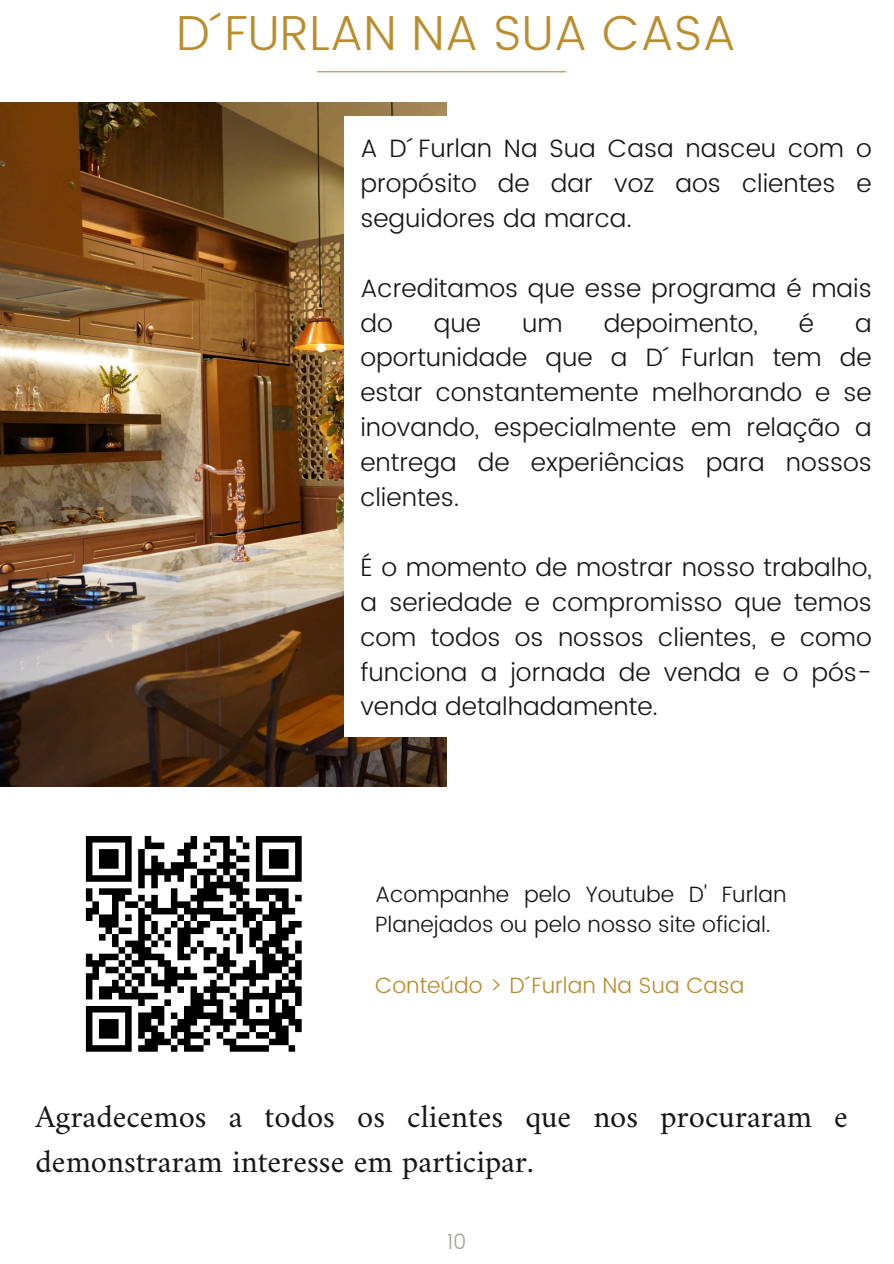
<style>
.page{position:relative;width:894px;height:1264px;background:#fff}
.page>*{position:absolute;margin:0;border:0;box-sizing:border-box;transform-origin:0 0}
.t1{font:300 49.2px "Poppins";color:#ba8d2e}
.t2{font:32.7px/45px "Amiri";color:#141714}
.t3{font:300 25.2px/35px "Poppins";color:#141714;text-align:justify}
.t4{font:300 22.2px/30.5px "Poppins";color:#141714}
.t5{font:300 22.2px "Poppins";color:#ba8d2e}
.t6{font:300 21px "Poppins";color:#a39b97}
</style>
<div class="page">
<img style="left:0;top:103px;width:446px;height:683px">
<hr style="left:318px;top:71px;width:247px;height:1px;background:#ba8d2e">
<div style="left:344px;top:117px;width:549px;height:620px;background:#fff"></div>
<svg style="left:85px;top:836px;width:217px;height:216px"></svg>
<h1 class="t1" style="left:176px;top:4px;width:561px">D´FURLAN NA SUA CASA</h1>
<p class="t3" style="left:360px;top:131px;width:513px">A D´ Furlan Na Sua Casa nasceu com o propósito de dar voz aos clientes e seguidores da marca.</p>
<h3 class="t3" style="left:360px;top:270px;width:513px">Acreditamos que esse programa é mais do</h3>
<h3 class="t3" style="left:433px;top:305px;width:49px">que</h3>
<h3 class="t3" style="left:522px;top:305px;width:42px">um</h3>
<h3 class="t3" style="left:603px;top:305px;width:156px">depoimento,</h3>
<h3 class="t3" style="left:798px;top:305px;width:17px">é</h3>
<h3 class="t3" style="left:360px;top:305px;width:513px;text-indent:494px">a oportunidade que a D´ Furlan tem de estar constantemente melhorando e se inovando, especialmente em relação a entrega de experiências para nossos clientes.</h3>
<h3 class="t3" style="left:360px;top:549px;width:513px">É o momento de mostrar nosso trabalho, a seriedade e compromisso que temos com todos os nossos clientes, e como funciona a jornada de venda e o pós&shy;venda detalhadamente.</h3>
<p class="t4" style="left:375px;top:879px;width:413px">Acompanhe pelo Youtube D' Furlan<br>Planejados ou pelo nosso site oficial.</p>
<p class="t5" style="left:375px;top:972px;width:370px">Conteúdo &gt; D´Furlan Na Sua Casa</p>
<p class="t2" style="left:36px;top:1093px;width:813px">Agradecemos a todos os clientes que nos procuraram e demonstraram interesse em participar.</p>
<p class="t6" style="left:447px;top:1229px;width:21px">10</p>
</div>
